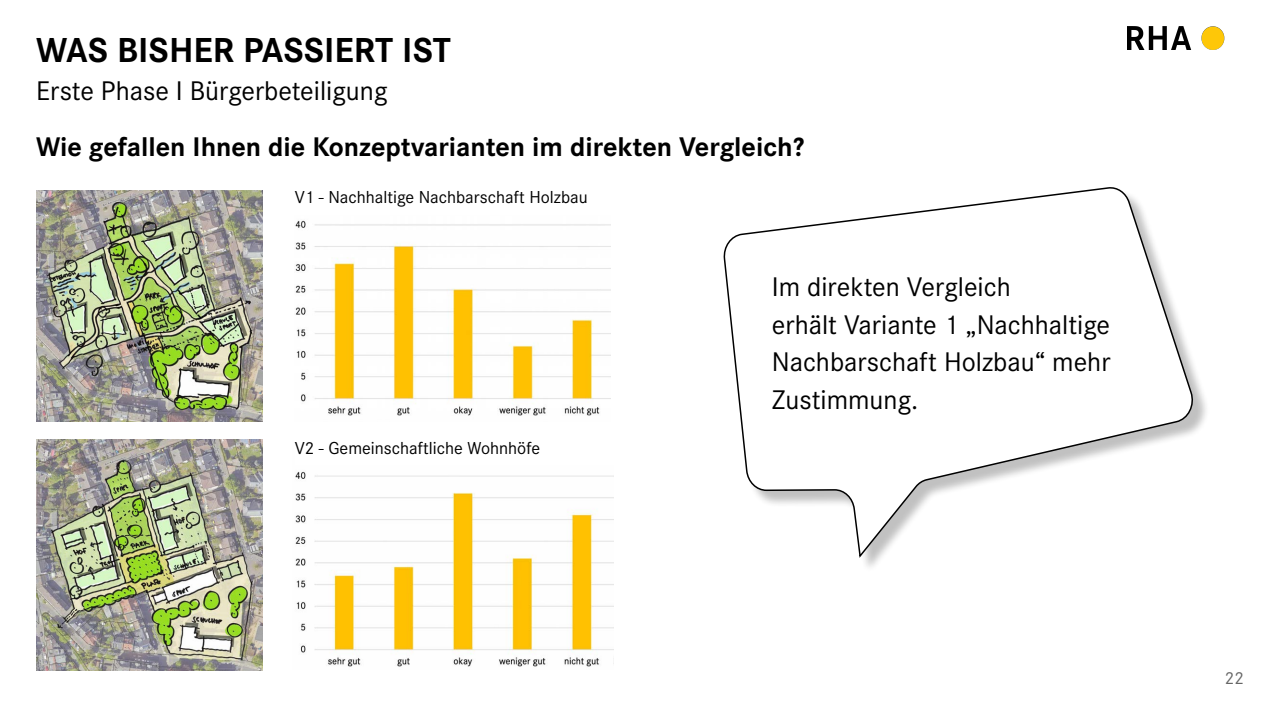
<style>
.page{position:relative;width:1280px;height:720px;background:#fff}
.page>*{position:absolute;margin:0;border:0;box-sizing:border-box;transform-origin:0 0}
.Überschrift_1{font:700 36px "Corporate S";color:#000}
.Überschrift_1-2{font:28px "Corporate S";color:#000}
.t1{font:700 28px "Corporate S";color:#000}
.t2{font:18px "Corporate S";color:#000}
.t3{font:18px "Corporate S";color:#666}
</style>
<div class="page">
<img style="left:295px;top:220px;width:316px;height:196px">
<img style="left:295px;top:471px;width:319px;height:196px">
<img style="left:36px;top:439px;width:226px;height:232px">
<img style="left:36px;top:190px;width:226px;height:231px">
<svg style="left:723px;top:187px;width:474px;height:371px"></svg>
<img style="left:1127px;top:27px;width:98px;height:23px">
<p class="Überschrift_1" style="left:36px;top:29px;width:416px">WAS BISHER PASSIERT IST</p>
<p class="Überschrift_1-2" style="left:36px;top:74px;width:353px">Erste Phase I Bürgerbeteiligung</p>
<p class="t1" style="left:36px;top:131px;width:770px">Wie gefallen Ihnen die Konzeptvarianten im direkten Vergleich?</p>
<p class="t2" style="left:295px;top:187px;width:294px">V1 - Nachhaltige Nachbarschaft Holzbau</p>
<p class="t2" style="left:295px;top:438px;width:247px">V2 - Gemeinschaftliche Wohnhöfe</p>
<p class="Überschrift_1-2" style="left:772px;top:271px;width:240px">Im direkten Vergleich</p>
<p class="Überschrift_1-2" style="left:772px;top:308px;width:340px">erhält Variante 1 „Nachhaltige</p>
<p class="Überschrift_1-2" style="left:772px;top:346px;width:340px">Nachbarschaft Holzbau“ mehr</p>
<p class="Überschrift_1-2" style="left:772px;top:384px;width:148px">Zustimmung.</p>
<p class="t3" style="left:1225px;top:668px;width:21px">22</p>
</div>
